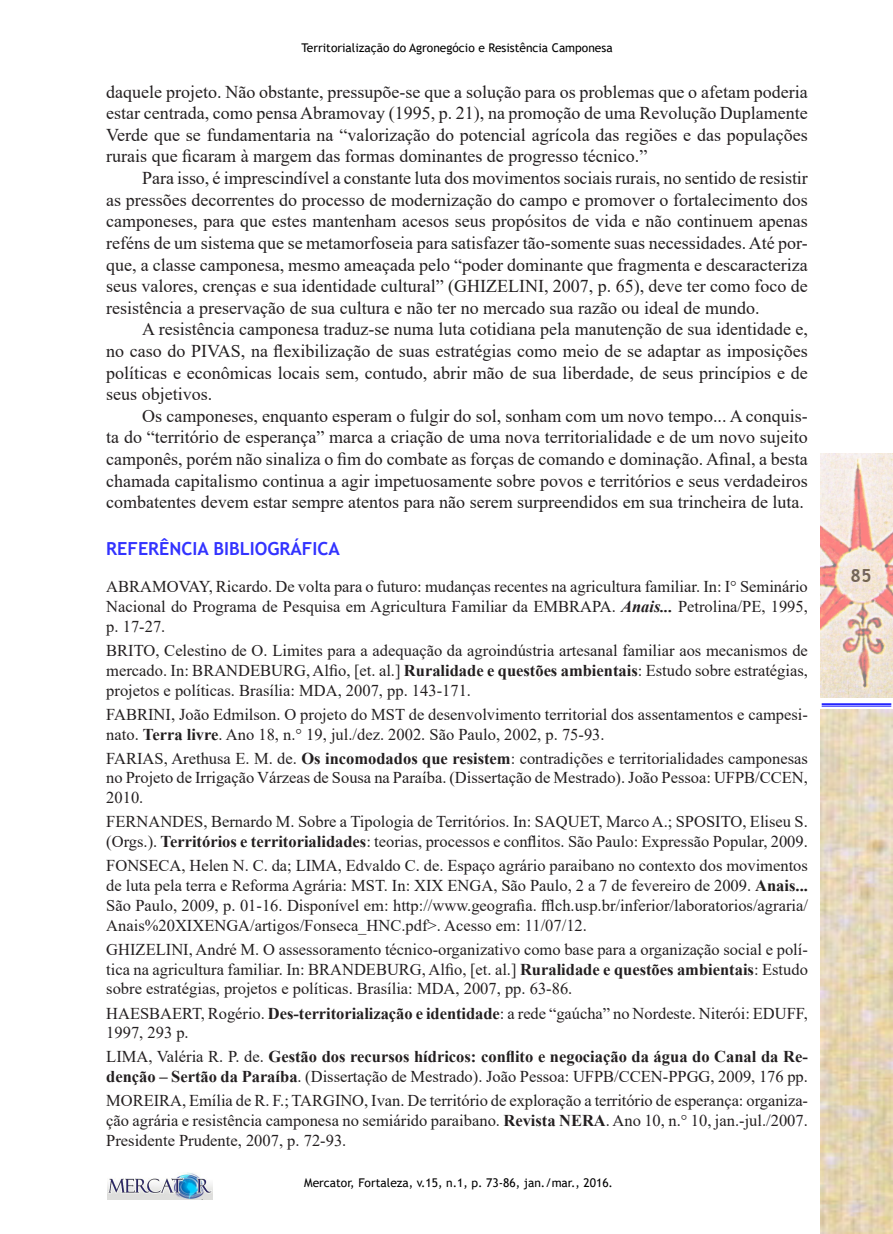
<style>
.page{position:relative;width:893px;height:1234px;background:#fff}
.page>*{position:absolute;margin:0;border:0;box-sizing:border-box;transform-origin:0 0}
.t1{font:18px/21.6px "Times New Roman";color:#231f20;text-align:justify}
.SUBTÍTULO_1{font:700 18px "Trebuchet MS";color:#33f}
.t2{font:700 18px "Trebuchet MS";color:#000}
.BIBLIOGRAFIA{font:16.5px/19.8px "Times New Roman";color:#231f20;text-align:justify}
.BIBLIOGRAFIA-2{font:700 16.5px/19.8px "Times New Roman";color:#231f20}
.t3{font:12px "Trebuchet MS";color:#000}
.s1{font-weight:700;font-style:italic}
.s2{font-weight:700}
.s3{font-weight:400}
</style>
<div class="page">
<img style="left:108px;top:1172px;width:105px;height:27px">
<img style="left:821px;top:453px;width:72px;height:244px">
<hr style="left:822px;top:703px;width:69px;height:1px;background:#00f">
<hr style="left:822px;top:705px;width:69px;height:1px;background:#00f">
<img style="left:821px;top:709px;width:72px;height:524px">
<p class="t3" style="left:301px;top:40px;width:313px">Territorialização do Agronegócio e Resistência Camponesa</p>
<p class="t1" style="left:106px;top:80px;width:703px">daquele projeto. Não obstante, pressupõe-se que a solução para os problemas que o afetam poderia estar centrada, como pensa Abramovay (1995, p. 21), na promoção de uma Revolução Duplamente Verde que se fundamentaria na “valorização do potencial agrícola das regiões e das populações rurais que ficaram à margem das formas dominantes de progresso técnico.”</p>
<p class="t1" style="left:106px;top:167px;width:703px;text-indent:36px">Para isso, é imprescindível a constante luta dos movimentos sociais rurais, no sentido de resistir as pressões decorrentes do processo de modernização do campo e promover o fortalecimento dos camponeses, para que estes mantenham acesos seus propósitos de vida e não continuem apenas reféns de um sistema que se metamorfoseia para satisfazer tão-somente suas necessidades. Até por&shy;que, a classe camponesa, mesmo ameaçada pelo “poder dominante que fragmenta e descaracteriza seus valores, crenças e sua identidade cultural” (GHIZELINI, 2007, p. 65), deve ter como foco de resistência a preservação de sua cultura e não ter no mercado sua razão ou ideal de mundo.</p>
<p class="t1" style="left:106px;top:318px;width:703px;text-indent:36px">A resistência camponesa traduz-se numa luta cotidiana pela manutenção de sua identidade e, no caso do PIVAS, na flexibilização de suas estratégias como meio de se adaptar as imposições políticas e econômicas locais sem, contudo, abrir mão de sua liberdade, de seus princípios e de seus objetivos.</p>
<p class="t1" style="left:106px;top:404px;width:703px;text-indent:36px">Os camponeses, enquanto esperam o fulgir do sol, sonham com um novo tempo... A conquis&shy;ta do “território de esperança” marca a criação de uma nova territorialidade e de um novo sujeito camponês, porém não sinaliza o fim do combate as forças de comando e dominação. Afinal, a besta chamada capitalismo continua a agir impetuosamente sobre povos e territórios e seus verdadeiros combatentes devem estar sempre atentos para não serem surpreendidos em sua trincheira de luta.</p>
<p class="SUBTÍTULO_1" style="left:106px;top:537px;width:235px">REFERÊNCIA BIBLIOGRÁFICA</p>
<p class="BIBLIOGRAFIA" style="left:106px;top:576px;width:703px">ABRAMOVAY, Ricardo. De volta para o futuro: mudanças recentes na agricultura familiar. In: I° Seminário Nacional do Programa de Pesquisa em Agricultura Familiar da EMBRAPA. <span class="s1">Anais...</span> Petrolina/PE, 1995, p. 17-27.</p>
<p class="BIBLIOGRAFIA" style="left:106px;top:640px;width:703px">BRITO, Celestino de O. Limites para a adequação da agroindústria artesanal familiar aos mecanismos de mercado. In: BRANDEBURG, Alfio, [et. al.] <span class="s2">Ruralidade e questões ambientais</span>: Estudo sobre estratégias, projetos e políticas. Brasília: MDA, 2007, pp. 143-171.</p>
<p class="BIBLIOGRAFIA" style="left:106px;top:703px;width:703px">FABRINI, João Edmilson. O projeto do MST de desenvolvimento territorial dos assentamentos e campesi&shy;nato. <span class="s2">Terra livre</span>. Ano 18, n.° 19, jul./dez. 2002. São Paulo, 2002, p. 75-93.</p>
<p class="BIBLIOGRAFIA" style="left:106px;top:747px;width:703px">FARIAS, Arethusa E. M. de. <span class="s2">Os incomodados que resistem</span>: contradições e territorialidades camponesas no Projeto de Irrigação Várzeas de Sousa na Paraíba. (Dissertação de Mestrado). João Pessoa: UFPB/CCEN, 2010.</p>
<p class="BIBLIOGRAFIA" style="left:106px;top:811px;width:703px">FERNANDES, Bernardo M. Sobre a Tipologia de Territórios. In: SAQUET, Marco A.; SPOSITO, Eliseu S. (Orgs.). <span class="s2">Territórios e territorialidades</span>: teorias, processos e conflitos. São Paulo: Expressão Popular, 2009.</p>
<p class="BIBLIOGRAFIA" style="left:106px;top:855px;width:703px">FONSECA, Helen N. C. da; LIMA, Edvaldo C. de. Espaço agrário paraibano no contexto dos movimentos de luta pela terra e Reforma Agrária: MST. In: XIX ENGA, São Paulo, 2 a 7 de fevereiro de 2009. <span class="s2">Anais...<br></span>São Paulo, 2009, p. 01-16. Disponível em: http://www.geografia. fflch.usp.br/inferior/laboratorios/agraria/ Anais%20XIXENGA/artigos/Fonseca_HNC.pdf&gt;. Acesso em: 11/07/12.</p>
<p class="BIBLIOGRAFIA" style="left:106px;top:938px;width:703px">GHIZELINI, André M. O assessoramento técnico-organizativo como base para a organização social e polí&shy;tica na agricultura familiar. In: BRANDEBURG, Alfio, [et. al.] <span class="s2">Ruralidade e questões ambientais</span>: Estudo sobre estratégias, projetos e políticas. Brasília: MDA, 2007, pp. 63-86.</p>
<p class="BIBLIOGRAFIA" style="left:106px;top:1002px;width:703px">HAESBAERT, Rogério. <span class="s2">Des-territorialização e identidade</span>: a rede “gaúcha” no Nordeste. Niterói: EDUFF,<br>1997, 293 p.</p>
<p class="BIBLIOGRAFIA-2" style="left:106px;top:1046px;width:703px"><span class="s3">LIMA, Valéria R. P. de.</span> Gestão dos recursos hídricos: conflito e negociação da água do Canal da Re&shy;denção – Sertão da Paraíba<span class="s3">. (Dissertação de Mestrado). João Pessoa: UFPB/CCEN-PPGG, 2009, 176 pp.</span></p>
<p class="BIBLIOGRAFIA" style="left:106px;top:1090px;width:703px">MOREIRA, Emília de R. F.; TARGINO, Ivan. De território de exploração a território de esperança: organiza&shy;ção agrária e resistência camponesa no semiárido paraibano. <span class="s2">Revista NERA</span>. Ano 10, n.° 10, jan.-jul./2007.<br>Presidente Prudente, 2007, p. 72-93.</p>
<p class="t3" style="left:304px;top:1174px;width:310px">Mercator, Fortaleza, v.15, n.1, p. 73-86, jan./mar., 2016.</p>
<p class="t2" style="left:851px;top:564px;width:23px">85</p>
</div>
